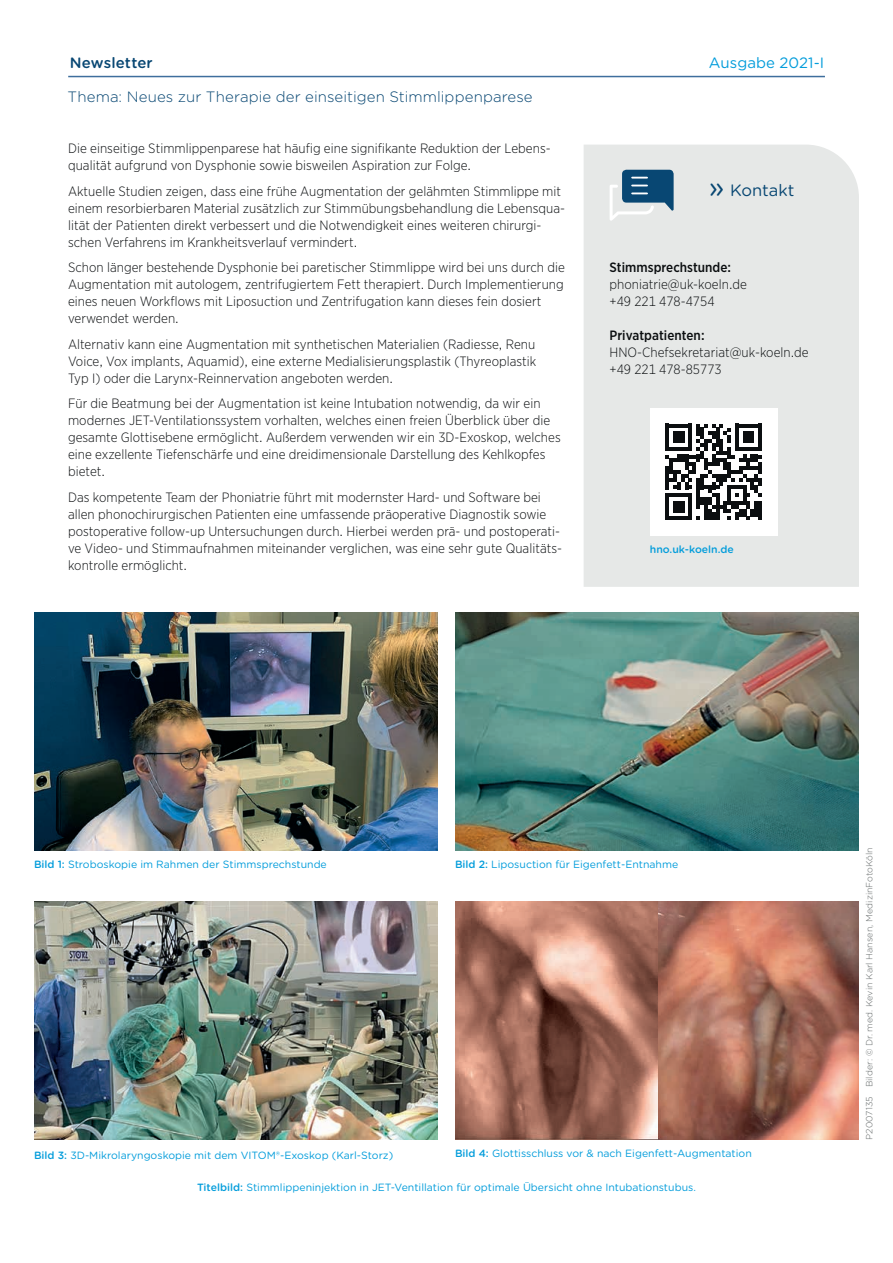
<style>
.page{position:relative;width:893px;height:1263px;background:#fff}
.page>*{position:absolute;margin:0;border:0;box-sizing:border-box;transform-origin:0 0}
.t1{font:16.5px "Gotham Rounded";color:#084773}
.t2{font:300 15px "Gotham Rounded";letter-spacing:.005em;color:#084773}
.t3{font:15px "Gotham Rounded";letter-spacing:.005em;color:#049ddb}
.t4{font:500 15px "Gotham Rounded";letter-spacing:.01em;color:#084773}
.t5{font:300 13.5px/17px "Gotham Narrow";letter-spacing:.005em;color:#0b0e10}
.t6{font:500 13.5px "Gotham Narrow";letter-spacing:.005em;color:#0b0e10}
.t7{font:10.5px "Gotham Rounded";color:#049ddb}
.t8{font:500 10.5px "Gotham Rounded";color:#049ddb}
.t9{font:300 9px "Gotham Rounded";letter-spacing:.005em;color:#646969}
.s1{font-size:28.5px}
.s2{font-weight:500}
</style>
<div class="page">
<div style="left:584px;top:145px;width:275px;height:442px;background:#e6e8e7"></div>
<svg style="left:610px;top:170px;width:64px;height:51px;background:#7a9aaf"></svg>
<img style="left:34px;top:901px;width:404px;height:239px">
<img style="left:455px;top:612px;width:404px;height:238px">
<img style="left:34px;top:612px;width:404px;height:238px">
<hr style="left:68px;top:76px;width:757px;height:1px;background:#3e6e9d">
<div style="left:650px;top:408px;width:127px;height:128px;background:#fff"></div>
<svg style="left:665px;top:424px;width:97px;height:96px"></svg>
<img style="left:455px;top:901px;width:404px;height:239px">
<p class="t4" style="left:70px;top:52px;width:84px">Newsletter</p>
<p class="t3" style="left:709px;top:52px;width:117px">Ausgabe 2021-I</p>
<p class="t2" style="left:68px;top:87px;width:466px">Thema: Neues zur Therapie der einseitigen Stimmlippenparese</p>
<p class="t5" style="left:68px;top:140px;width:484px">Die einseitige Stimmlippenparese hat häufig eine signifikante Reduktion der Lebens&shy;qualität aufgrund von Dysphonie sowie bisweilen Aspiration zur Folge.</p>
<p class="t5" style="left:68px;top:182px;width:498px">Aktuelle Studien zeigen, dass eine frühe Augmentation der gelähmten Stimmlippe mit einem resorbierbaren Material zusätzlich zur Stimmübungsbehandlung die Lebensqua&shy;lität der Patienten direkt verbessert und die Notwendigkeit eines weiteren chirurgi&shy;schen Verfahrens im Krankheitsverlauf vermindert.</p>
<p class="t5" style="left:68px;top:259px;width:498px">Schon länger bestehende Dysphonie bei paretischer Stimmlippe wird bei uns durch die Augmentation mit autologem, zentrifugiertem Fett therapiert. Durch Implementierung eines neuen Workflows mit Liposuction und Zentrifugation kann dieses fein dosiert verwendet werden.</p>
<p class="t5" style="left:68px;top:335px;width:470px;text-align:justify">Alternativ kann eine Augmentation mit synthetischen Materialien (Radiesse, Renu Voice, Vox implants, Aquamid), eine externe Medialisierungsplastik (Thyreoplastik Typ I) oder die Larynx-Reinnervation angeboten werden.</p>
<p class="t5" style="left:68px;top:395px;width:494px">Für die Beatmung bei der Augmentation ist keine Intubation notwendig, da wir ein modernes JET-Ventilationssystem vorhalten, welches einen freien Überblick über die gesamte Glottisebene ermöglicht. Außerdem verwenden wir ein 3D-Exoskop, welches eine exzellente Tiefenschärfe und eine dreidimensionale Darstellung des Kehlkopfes bietet.</p>
<p class="t5" style="left:68px;top:488px;width:495px">Das kompetente Team der Phoniatrie führt mit modernster Hard- und Software bei allen phonochirurgischen Patienten eine umfassende präoperative Diagnostik sowie postoperative follow-up Untersuchungen durch. Hierbei werden prä- und postoperati&shy;ve Video- und Stimmaufnahmen miteinander verglichen, was eine sehr gute Qualitäts&shy;kontrolle ermöglicht.</p>
<p class="t1" style="left:709px;top:178px;width:87px"><span class="s1">»</span> Kontakt</p>
<p class="t6" style="left:609px;top:259px;width:123px">Stimmsprechstunde:</p>
<p class="t5" style="left:609px;top:276px;width:139px">phoniatrie@uk-koeln.de +49 221 478-4754</p>
<p class="t6" style="left:609px;top:327px;width:97px">Privatpatienten:</p>
<p class="t5" style="left:609px;top:344px;width:201px">HNO-Chefsekretariat@uk-koeln.de +49 221 478-85773</p>
<p class="t8" style="left:650px;top:541px;width:85px">hno.uk-koeln.de</p>
<p class="t7" style="left:34px;top:856px;width:294px"><span class="s2">Bild 1:</span> Stroboskopie im Rahmen der Stimmsprechstunde</p>
<p class="t7" style="left:455px;top:856px;width:225px"><span class="s2">Bild 2:</span> Liposuction für Eigenfett-Entnahme</p>
<p class="t7" style="left:455px;top:1146px;width:298px"><span class="s2">Bild 4:</span> Glottisschluss vor &amp; nach Eigenfett-Augmentation</p>
<p class="t7" style="left:34px;top:1148px;width:361px"><span class="s2">Bild 3:</span> 3D-Mikrolaryngoskopie mit dem VITOM®-Exoskop (Karl-Storz)</p>
<p class="t7" style="left:197px;top:1180px;width:500px"><span class="s2">Titelbild:</span> Stimmlippeninjektion in JET-Ventillation für optimale Übersicht ohne Intubationstubus.</p>
<p class="t9" style="left:863px;top:1140px;width:294px;rotate:-90deg">P2007135 Bilder: © Dr. med. Kevin Karl Hansen, MedizinFotoKöln</p>
</div>
